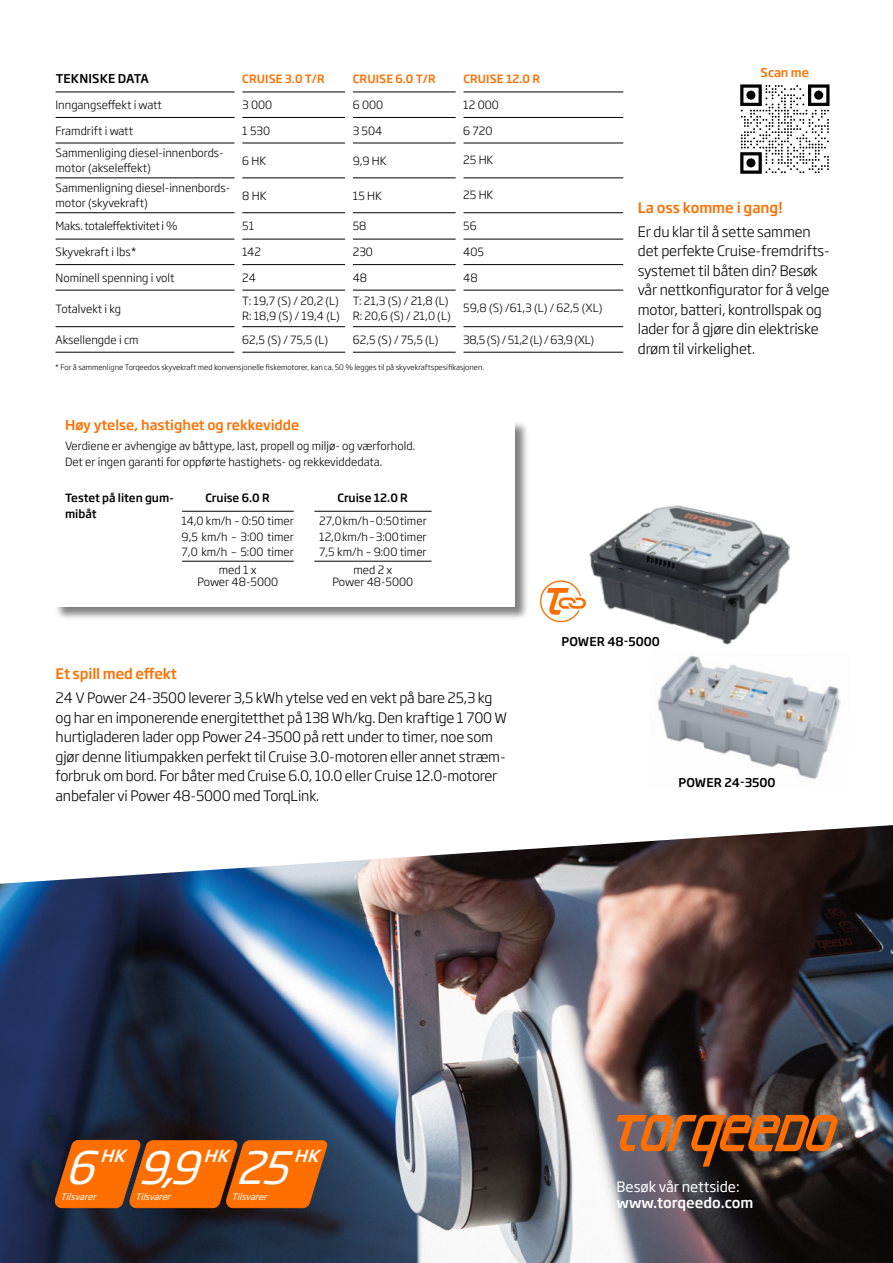
<style>
.page{position:relative;width:893px;height:1263px;background:#fff}
.page>*{position:absolute;margin:0;border:0;box-sizing:border-box;transform-origin:0 0}
.t1{font:italic 44.4px "Soho Gothic Std";color:#fff}
.t2{font:italic 44.1px "Soho Gothic Std";color:#fff}
.t3{font:italic 500 16.65px "Soho Gothic Std";color:#fff}
.t4{font:italic 500 16.5px "Soho Gothic Std";color:#fff}
.t5{font:300 14.25px/19.5px "Soho Gothic Std";letter-spacing:-.01em;color:#000}
.t6{font:500 14.25px "Soho Gothic Std";letter-spacing:-.01em;color:#ff6f00}
.t7{font:14.25px "Soho Gothic Std";letter-spacing:-.005em;color:#fff}
.t8{font:500 14.25px "Soho Gothic Std";color:#fff}
.t9{font:500 13.5px "Soho Gothic Std";color:#ff6f00}
.t10{font:500 12px "Soho Gothic Std";letter-spacing:.005em;color:#000}
.t11{font:500 12px "Soho Gothic Std";color:#ff6f00}
.t12{font:300 11.25px/15.8px "Soho Gothic Std";color:#000}
.t13{font:500 11.25px "Soho Gothic Std";color:#000}
.t14{font:500 11.25px "Soho Gothic Std";letter-spacing:.015em;color:#ff6f00}
.t15{font:300 11.25px "Soho Gothic Std";letter-spacing:-.02em;color:#000}
.t16{font:italic 8.85px "Soho Gothic Std";color:#fff}
.t17{font:300 7.5px "Soho Gothic Std";color:#000}
</style>
<div class="page">
<img style="left:0;top:825px;width:893px;height:438px">
<hr style="left:242px;top:92px;width:103px;height:1px;background:#000">
<hr style="left:353px;top:92px;width:103px;height:1px;background:#000">
<hr style="left:463px;top:92px;width:160px;height:1px;background:#000">
<hr style="left:242px;top:117px;width:103px;height:1px;background:#000">
<hr style="left:353px;top:117px;width:103px;height:1px;background:#000">
<hr style="left:242px;top:143px;width:103px;height:1px;background:#000">
<hr style="left:353px;top:143px;width:103px;height:1px;background:#000">
<hr style="left:242px;top:177px;width:103px;height:1px;background:#000">
<hr style="left:353px;top:177px;width:103px;height:1px;background:#000">
<hr style="left:242px;top:212px;width:103px;height:1px;background:#000">
<hr style="left:353px;top:212px;width:103px;height:1px;background:#000">
<hr style="left:242px;top:290px;width:103px;height:1px;background:#000">
<hr style="left:353px;top:290px;width:103px;height:1px;background:#000">
<hr style="left:242px;top:326px;width:103px;height:1px;background:#000">
<hr style="left:353px;top:326px;width:103px;height:1px;background:#000">
<hr style="left:242px;top:352px;width:103px;height:1px;background:#000">
<hr style="left:353px;top:352px;width:103px;height:1px;background:#000">
<hr style="left:463px;top:117px;width:160px;height:1px;background:#000">
<hr style="left:463px;top:143px;width:160px;height:1px;background:#000">
<hr style="left:463px;top:177px;width:160px;height:1px;background:#000">
<hr style="left:463px;top:212px;width:160px;height:1px;background:#000">
<hr style="left:242px;top:239px;width:103px;height:1px;background:#000">
<hr style="left:353px;top:239px;width:103px;height:1px;background:#000">
<hr style="left:463px;top:239px;width:160px;height:1px;background:#000">
<hr style="left:242px;top:264px;width:103px;height:1px;background:#000">
<hr style="left:353px;top:264px;width:103px;height:1px;background:#000">
<hr style="left:463px;top:264px;width:160px;height:1px;background:#000">
<hr style="left:463px;top:290px;width:160px;height:1px;background:#000">
<hr style="left:463px;top:326px;width:160px;height:1px;background:#000">
<hr style="left:463px;top:352px;width:160px;height:1px;background:#000">
<hr style="left:56px;top:92px;width:179px;height:1px;background:#000">
<hr style="left:56px;top:117px;width:179px;height:1px;background:#000">
<hr style="left:56px;top:239px;width:179px;height:1px;background:#000">
<hr style="left:56px;top:264px;width:179px;height:1px;background:#000">
<hr style="left:56px;top:290px;width:179px;height:1px;background:#000">
<hr style="left:56px;top:326px;width:179px;height:1px;background:#000">
<hr style="left:56px;top:352px;width:179px;height:1px;background:#000">
<hr style="left:56px;top:143px;width:179px;height:1px;background:#000">
<hr style="left:56px;top:177px;width:179px;height:1px;background:#000">
<hr style="left:56px;top:212px;width:179px;height:1px;background:#000">
<img style="left:617px;top:1115px;width:222px;height:51px">
<svg style="left:740px;top:84px;width:89px;height:90px"></svg>
<div style="left:746px;top:91px;width:9px;height:9px;background:#000;border-radius:50%"></div>
<div style="left:814px;top:91px;width:9px;height:9px;background:#000;border-radius:50%"></div>
<div style="left:746px;top:158px;width:9px;height:9px;background:#000;border-radius:50%"></div>
<img style="left:657px;top:658px;width:184px;height:121px">
<img style="left:561px;top:505px;width:230px;height:153px">
<svg style="left:540px;top:580px;width:46px;height:42px"></svg>
<svg style="left:53px;top:1140px;width:275px;height:68px;background:#e46606"></svg>
<div style="left:54px;top:420px;width:475px;height:201px;background:#000;opacity:.5"></div>
<div style="left:54px;top:420px;width:460px;height:186px;background:#fff"></div>
<hr style="left:182px;top:511px;width:112px;height:1px;background:#000">
<hr style="left:314px;top:511px;width:118px;height:1px;background:#000">
<hr style="left:182px;top:561px;width:112px;height:1px;background:#000">
<hr style="left:314px;top:561px;width:118px;height:1px;background:#000">
<p class="t10" style="left:56px;top:71px;width:95px">TEKNISKE DATA</p>
<p class="t14" style="left:242px;top:72px;width:84px">CRUISE 3.0 T/R</p>
<p class="t14" style="left:353px;top:72px;width:84px">CRUISE 6.0 T/R</p>
<p class="t14" style="left:463px;top:72px;width:78px">CRUISE 12.0 R</p>
<p class="t12" style="left:56px;top:97px;width:108px">Inngangseffekt i watt</p>
<p class="t12" style="left:242px;top:97px;width:31px">3 000</p>
<p class="t12" style="left:353px;top:97px;width:32px">6 000</p>
<p class="t12" style="left:463px;top:97px;width:37px">12 000</p>
<p class="t12" style="left:56px;top:123px;width:79px">Framdrift i watt</p>
<p class="t12" style="left:242px;top:123px;width:30px">1 530</p>
<p class="t12" style="left:353px;top:123px;width:31px">3 504</p>
<p class="t12" style="left:463px;top:123px;width:31px">6 720</p>
<p class="t12" style="left:56px;top:146px;width:170px;line-height:15px">Sammenliging diesel-innenbords&shy;motor (akseleffekt)</p>
<p class="t12" style="left:242px;top:153px;width:26px">6 HK</p>
<p class="t12" style="left:353px;top:153px;width:35px">9,9 HK</p>
<p class="t12" style="left:463px;top:152px;width:32px">25 HK</p>
<p class="t12" style="left:56px;top:181px;width:176px;line-height:15px">Sammenligning diesel-innenbords&shy;motor (skyvekraft)</p>
<p class="t12" style="left:242px;top:188px;width:26px">8 HK</p>
<p class="t12" style="left:353px;top:188px;width:31px">15 HK</p>
<p class="t12" style="left:463px;top:187px;width:32px">25 HK</p>
<p class="t15" style="left:56px;top:219px;width:123px">Maks. totaleffektivitet i %</p>
<p class="t12" style="left:242px;top:218px;width:14px">51</p>
<p class="t12" style="left:353px;top:218px;width:15px">58</p>
<p class="t12" style="left:463px;top:218px;width:15px">56</p>
<p class="t12" style="left:56px;top:244px;width:82px">Skyvekraft i lbs*</p>
<p class="t12" style="left:242px;top:244px;width:20px">142</p>
<p class="t12" style="left:353px;top:244px;width:22px">230</p>
<p class="t12" style="left:463px;top:244px;width:22px">405</p>
<p class="t12" style="left:56px;top:270px;width:120px">Nominell spenning i volt</p>
<p class="t12" style="left:242px;top:270px;width:15px">24</p>
<p class="t12" style="left:353px;top:270px;width:16px">48</p>
<p class="t12" style="left:463px;top:270px;width:16px">48</p>
<p class="t12" style="left:56px;top:301px;width:67px">Totalvekt i kg</p>
<p class="t12" style="left:242px;top:294px;width:99px;line-height:15px">T: 19,7 (S) / 20,2 (L)<br>R: 18,9 (S) / 19,4 (L)</p>
<p class="t12" style="left:353px;top:294px;width:99px;line-height:15px">T: 21,3 (S) / 21,8 (L)<br>R: 20,6 (S) / 21,0 (L)</p>
<p class="t12" style="left:463px;top:300px;width:141px">59,8 (S) /61,3 (L) / 62,5 (XL)</p>
<p class="t12" style="left:56px;top:332px;width:85px">Aksellengde i cm</p>
<p class="t12" style="left:242px;top:332px;width:87px">62,5 (S) / 75,5 (L)</p>
<p class="t12" style="left:353px;top:332px;width:87px">62,5 (S) / 75,5 (L)</p>
<p class="t12" style="left:463px;top:332px;width:132px">38,5 (S) / 51,2 (L) / 63,9 (XL)</p>
<p class="t17" style="left:55px;top:362px;width:430px">* For å sammenligne Torqeedos skyvekraft med konvensjonelle fiskemotorer, kan ca. 50 % legges til på skyvekraftspesifikasjonen.</p>
<p class="t9" style="left:65px;top:417px;width:236px">Høy ytelse, hastighet og rekkevidde</p>
<p class="t12" style="left:65px;top:438px;width:351px">Verdiene er avhengige av båttype, last, propell og miljø- og værforhold.<br>Det er ingen garanti for oppførte hastighets- og rekkeviddedata.</p>
<p class="t13" style="left:65px;top:491px;width:110px">Testet på liten gum-</p>
<p class="t13" style="left:337px;top:491px;width:72px">Cruise 12.0 R</p>
<p class="t13" style="left:65px;top:506px;width:33px">mibåt</p>
<p class="t13" style="left:205px;top:491px;width:66px">Cruise 6.0 R</p>
<p class="t12" style="left:182px;top:513px;width:114px;text-align:justify">14,0 km/h – 0:50 timer 9,5 km/h – 3:00 timer 7,0 km/h – 5:00 timer</p>
<p class="t12" style="left:197px;top:564px;width:82px;line-height:12px;text-align:center">med 1 x<br>Power 48-5000</p>
<p class="t12" style="left:319px;top:513px;width:109px;text-align:justify">27,0 km/h – 0:50 timer 12,0 km/h – 3:00 timer 7,5 km/h – 9:00 timer</p>
<p class="t12" style="left:333px;top:564px;width:82px;line-height:12px;text-align:center">med 2 x<br>Power 48-5000</p>
<p class="t11" style="left:761px;top:65px;width:50px">Scan me</p>
<p class="t6" style="left:638px;top:199px;width:146px">La oss komme i gang!</p>
<p class="t5" style="left:638px;top:222px;width:193px">Er du klar til å sette sammen det perfekte Cruise-fremdrifts&shy;systemet til båten din? Besøk vår nettkonfigurator for å velge motor, batteri, kontrollspak og lader for å gjøre din elektriske drøm til virkelighet.</p>
<p class="t6" style="left:56px;top:665px;width:123px">Et spill med effekt</p>
<p class="t5" style="left:56px;top:688px;width:453px">24 V Power 24-3500 leverer 3,5 kWh ytelse ved en vekt på bare 25,3 kg og har en imponerende energitetthet på 138 Wh/kg. Den kraftige 1 700 W hurtigladeren lader opp Power 24-3500 på rett under to timer, noe som gjør denne litiumpakken perfekt til Cruise 3.0-motoren eller annet stræm&shy;forbruk om bord. For båter med Cruise 6.0, 10.0 eller Cruise 12.0-motorer anbefaler vi Power 48-5000 med TorqLink.</p>
<p class="t10" style="left:561px;top:634px;width:100px">POWER 48-5000</p>
<p class="t10" style="left:678px;top:774px;width:99px">POWER 24-3500</p>
<h1 class="t1" style="left:65px;top:1140px;width:47px">6</h1>
<h3 class="t3" style="left:100px;top:1145px;width:32px">HK</h3>
<p class="t16" style="left:60px;top:1191px;width:40px">Tilsvarer</p>
<h2 class="t2" style="left:138px;top:1140px;width:78px">9,9</h2>
<h3 class="t4" style="left:204px;top:1145px;width:32px">HK</h3>
<p class="t16" style="left:135px;top:1191px;width:40px">Tilsvarer</p>
<h2 class="t2" style="left:236px;top:1140px;width:70px">25</h2>
<h3 class="t4" style="left:294px;top:1145px;width:32px">HK</h3>
<p class="t16" style="left:231px;top:1191px;width:40px">Tilsvarer</p>
<p class="t7" style="left:617px;top:1178px;width:125px">Besøk vår nettside:</p>
<p class="t8" style="left:617px;top:1193px;width:138px">www.torqeedo.com</p>
</div>
